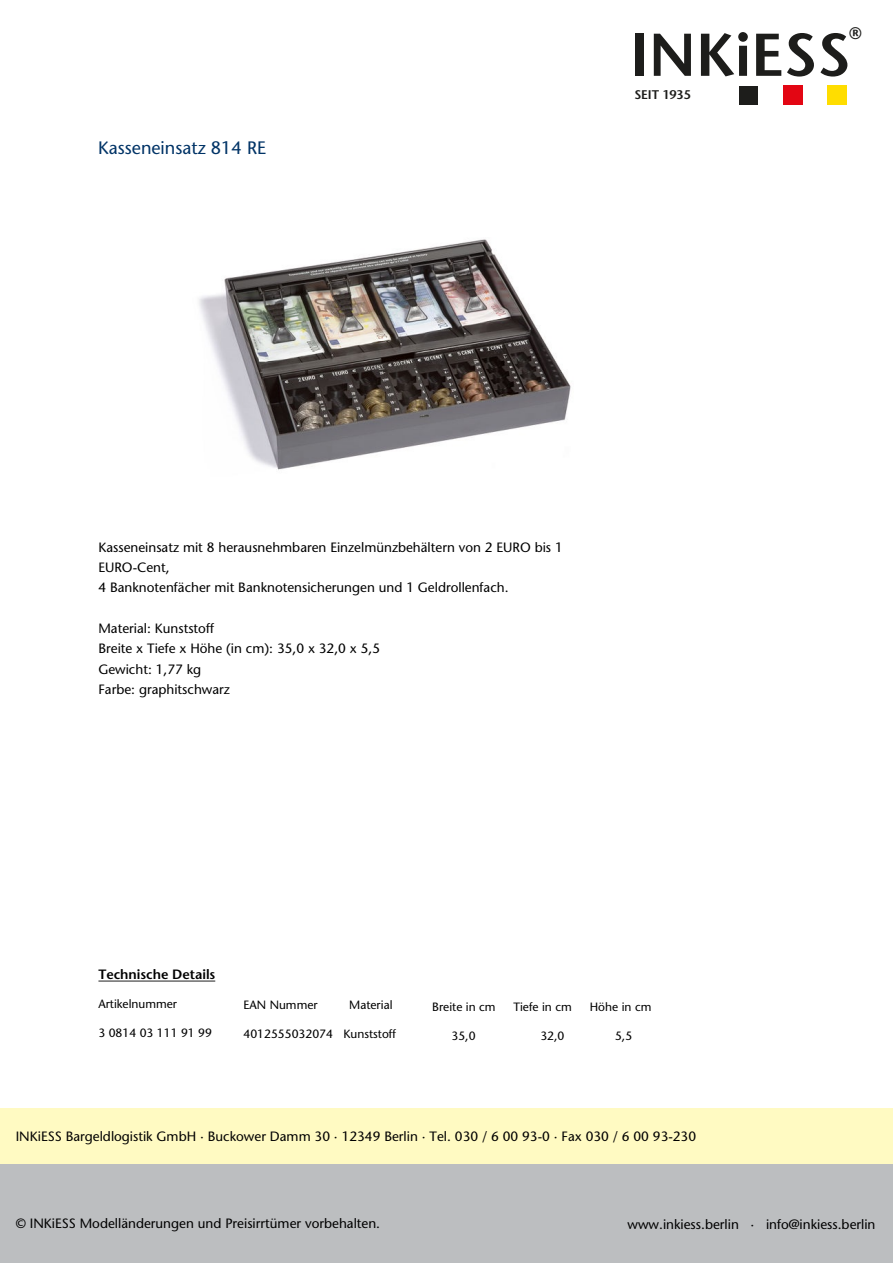
<style>
.page{position:relative;width:893px;height:1263px;background:#fff}
.page>*{position:absolute;margin:0;border:0;box-sizing:border-box;transform-origin:0 0}
.t1{font:600 60.15px "Stone Sans Std";color:#1d1d1b}
.t2{font:500 18px "Stone Sans Std";color:#036}
.t3{font:600 16.65px "Stone Sans Std";color:#1d1d1b}
.t4{font:500 13.5px/20.2px "Stone Sans Std";color:#000}
.t5{font:600 13.5px "Stone Sans Std";color:#000}
.t6{font:600 12.6px "Stone Sans Std";letter-spacing:-.01em;color:#1d1d1b}
.t7{font:500 12px "Stone Sans Std";color:#000}
</style>
<div class="page">
<img style="left:199px;top:239px;width:372px;height:231px">
<hr style="left:98px;top:980px;width:117px;height:1px;background:#000">
<div style="left:0;top:1163px;width:893px;height:100px;background:#bcbec0"></div>
<div style="left:0;top:1108px;width:893px;height:55px;background:#fffac2"></div>
<div style="left:827px;top:85px;width:19px;height:20px;background:#fd0"></div>
<div style="left:739px;top:86px;width:19px;height:19px;background:#1d1d1b"></div>
<div style="left:783px;top:85px;width:19px;height:20px;background:#e30613"></div>
<h2 class="t2" style="left:98px;top:137px;width:169px">Kasseneinsatz 814 RE</h2>
<h1 class="t1" style="left:630px;top:19px;width:222px">INKiESS</h1>
<p class="t3" style="left:849px;top:23px;width:14px">®</p>
<p class="t6" style="left:634px;top:87px;width:58px">SEIT 1935</p>
<p class="t4" style="left:98px;top:537px;width:466px">Kasseneinsatz mit 8 herausnehmbaren Einzelmünzbehältern von 2 EURO bis 1<br>EURO-Cent,<br>4 Banknotenfächer mit Banknotensicherungen und 1 Geldrollenfach.</p>
<p class="t4" style="left:98px;top:618px;width:283px">Material: Kunststoff<br>Breite x Tiefe x Höhe (in cm): 35,0 x 32,0 x 5,5<br>Gewicht: 1,77 kg<br>Farbe: graphitschwarz</p>
<p class="t5" style="left:98px;top:966px;width:119px">Technische Details</p>
<p class="t7" style="left:98px;top:997px;width:80px">Artikelnummer</p>
<p class="t7" style="left:98px;top:1026px;width:115px">3 0814 03 111 91 99</p>
<p class="t7" style="left:243px;top:998px;width:76px">EAN Nummer</p>
<p class="t7" style="left:349px;top:998px;width:45px">Material</p>
<p class="t7" style="left:243px;top:1027px;width:154px">4012555032074 Kunststoff</p>
<p class="t7" style="left:432px;top:999px;width:65px">Breite in cm</p>
<p class="t7" style="left:513px;top:999px;width:60px">Tiefe in cm</p>
<p class="t7" style="left:590px;top:999px;width:63px">Höhe in cm</p>
<p class="t7" style="left:451px;top:1028px;width:26px">35,0</p>
<p class="t7" style="left:540px;top:1028px;width:26px">32,0</p>
<p class="t7" style="left:615px;top:1028px;width:19px">5,5</p>
<p class="t4" style="left:16px;top:1126px;width:682px">INKiESS Bargeldlogistik GmbH · Buckower Damm 30 · 12349 Berlin · Tel. 030 / 6 00 93-0 · Fax 030 / 6 00 93-230</p>
<p class="t4" style="left:16px;top:1213px;width:366px">© INKiESS Modelländerungen und Preisirrtümer vorbehalten.</p>
<p class="t4" style="left:628px;top:1214px;width:249px">www.inkiess.berlin · info@inkiess.berlin</p>
</div>
